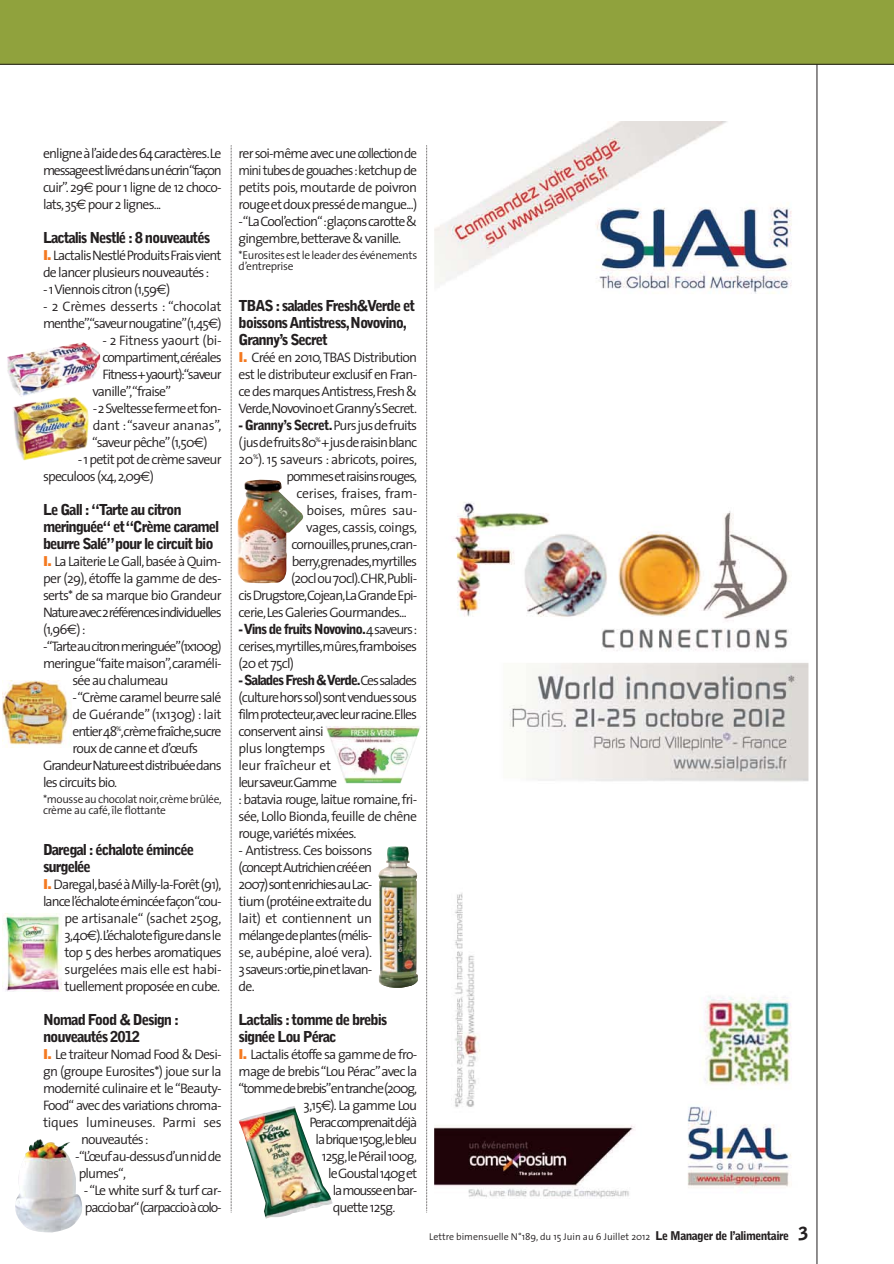
<style>
.page{position:relative;width:894px;height:1264px;background:#fff}
.page>*{position:absolute;margin:0;border:0;box-sizing:border-box;transform-origin:0 0}
.t1{font:900 15px/17px "Bell Gothic";letter-spacing:-.075em;color:#231f20}
.t2{font:300 13.8px/17px "The Sans";letter-spacing:-.06em;color:#231f20}
.t3{font:300 13.8px/17px "The Sans";letter-spacing:-.085em;color:#231f20}
.t4{font:900 13.8px "Bell Gothic";letter-spacing:-.075em;color:#231f20}
.t5{font:300 13.8px "The Sans";letter-spacing:-.02em;color:#231f20}
.t6{font:300 13.8px "The Sans";letter-spacing:-.08em;color:#231f20}
.t7{font:300 13.8px "The Sans";letter-spacing:-.025em;color:#231f20}
.t8{font:300 13.8px "The Sans";letter-spacing:-.03em;color:#231f20}
.t9{font:300 13.8px "The Sans";letter-spacing:-.035em;color:#231f20}
.t10{font:300 13.8px "The Sans";letter-spacing:-.09em;color:#231f20}
.t11{font:300 11.4px/11.4px "The Sans";letter-spacing:-.03em;color:#231f20}
.t12{font:300 9.9px "The Sans";color:#231f20}
.s1{font-family:"Euro Sans";font-weight:400}
.s2{font-family:"Arial";font-weight:900;color:#f47920}
.s3{font-family:"The Sans";font-weight:300}
.s4{font-family:"Bell Gothic";font-weight:900;font-size:12px}
.s5{font-family:"Bell Gothic";font-weight:900;font-size:18px}
</style>
<div class="page">
<div style="left:0;top:0;width:894px;height:64px;background:#90a23d"></div>
<hr style="left:0;top:64px;width:894px;height:1px;background:#231f20">
<hr style="left:816px;top:64px;width:1px;height:1200px;background:#231f20">
<svg style="left:426px;top:145px;width:1px;height:1068px"></svg>
<img style="left:434px;top:121px;width:374px;height:1077px">
<svg style="left:231px;top:145px;width:1px;height:1068px"></svg>
<img style="left:7px;top:342px;width:94px;height:55px">
<img style="left:13px;top:397px;width:76px;height:64px">
<img style="left:3px;top:680px;width:67px;height:67px">
<img style="left:15px;top:1139px;width:67px;height:93px">
<img style="left:239px;top:1106px;width:94px;height:113px">
<img style="left:3px;top:913px;width:58px;height:78px">
<img style="left:378px;top:846px;width:40px;height:142px">
<img style="left:237px;top:479px;width:66px;height:104px">
<img style="left:326px;top:726px;width:95px;height:57px">
<p class="t2" style="left:43px;top:146px;width:180px;text-align:justify">enligne à l’aide des 64 caractères.Le message est livré dans un écrin “façon cuir”. 29<span class="s1">€</span> pour 1 ligne de 12 choco&shy;lats,35<span class="s1">€</span> pour 2 lignes...</p>
<p class="t1" style="left:43px;top:231px;width:169px">Lactalis Nestlé : 8 nouveautés</p>
<p class="t2" style="left:43px;top:248px;width:180px"><span class="s2">I.</span> Lactalis Nestlé Produits Frais vient de lancer plusieurs nouveautés :</p>
<p class="t2" style="left:43px;top:282px;width:129px">- 1 Viennois citron (1,59<span class="s1">€</span>)</p>
<p class="t2" style="left:43px;top:299px;width:180px">- 2 Crèmes desserts : “chocolat menthe”,“saveur nougatine” (1,45<span class="s1">€</span>)</p>
<p class="t5" style="left:103px;top:335px;width:121px">- 2 Fitness yaourt (bi-</p>
<p class="t2" style="left:103px;top:350px;width:121px">compartiment,céréales</p>
<p class="t6" style="left:103px;top:369px;width:121px">Fitness + yaourt):“saveur</p>
<p class="t2" style="left:92px;top:384px;width:80px">vanille”,“fraise”</p>
<p class="t2" style="left:92px;top:401px;width:131px;text-align:justify">- 2 Sveltesse ferme et fon&shy;dant : “saveur ananas”, “saveur pêche” (1,50<span class="s1">€</span>)</p>
<p class="t2" style="left:43px;top:452px;width:180px;text-indent:35px">- 1 petit pot de crème saveur speculoos (x4,2,09<span class="s1">€</span>)</p>
<p class="t1" style="left:43px;top:503px;width:178px">Le Gall : “Tarte au citron meringuée“ et “Crème caramel beurre Salé” pour le circuit bio</p>
<p class="t2" style="left:43px;top:554px;width:180px;text-align:justify"><span class="s2">I.</span> La Laiterie Le Gall,basée à Quim&shy;per (29), étoffe la gamme de des&shy;serts* de sa marque bio Grandeur Nature avec 2 références individuelles (1,96<span class="s1">€</span>) :</p>
<p class="t3" style="left:43px;top:639px;width:180px">- “Tarte au citron meringuée”(1x100g)</p>
<p class="t2" style="left:43px;top:656px;width:180px">meringue “faite maison”,caraméli-</p>
<p class="t2" style="left:72px;top:673px;width:98px">sée au chalumeau</p>
<p class="t2" style="left:72px;top:690px;width:151px">- “Crème caramel beurre salé</p>
<p class="t8" style="left:72px;top:709px;width:151px">de Guérande” (1x130g) : lait</p>
<p class="t2" style="left:72px;top:724px;width:151px">entier 48<sup>%</sup>,crème fraîche,sucre</p>
<p class="t2" style="left:72px;top:741px;width:127px">roux de canne et d’œufs</p>
<p class="t6" style="left:43px;top:760px;width:180px">Grandeur Nature est distribuée dans</p>
<p class="t2" style="left:43px;top:775px;width:76px">les circuits bio.</p>
<p class="t11" style="left:43px;top:794px;width:180px">*mousse au chocolat noir,crème brûlée, crème au café, île flottante</p>
<p class="t1" style="left:43px;top:843px;width:153px">Daregal : échalote émincée surgelée</p>
<p class="t2" style="left:43px;top:877px;width:180px;text-align:right"><span class="s2">I.</span> Daregal,basé à Milly-la-Forêt (91), lance l’échalote émincée façon “cou&shy;pe artisanale“ (sachet 250g,<br>3,40<span class="s1">€</span>).L’échalote figure dans le top 5 des herbes aromatiques surgelées mais elle est habi&shy;tuellement proposée en cube.</p>
<p class="t1" style="left:43px;top:1013px;width:138px">Nomad Food &amp; Design : nouveautés 2012</p>
<p class="t2" style="left:43px;top:1048px;width:180px"><span class="s2">I.</span> Le traiteur Nomad Food &amp; Desi-</p>
<p class="t2" style="left:43px;top:1065px;width:180px">gn (groupe Eurosites*) joue sur la</p>
<p class="t2" style="left:43px;top:1082px;width:180px">modernité culinaire et le “Beauty-</p>
<p class="t2" style="left:43px;top:1099px;width:180px">Food“ avec des variations chroma-</p>
<p class="t5" style="left:43px;top:1118px;width:180px">tiques lumineuses. Parmi ses</p>
<p class="t2" style="left:81px;top:1133px;width:69px">nouveautés :</p>
<p class="t2" style="left:75px;top:1150px;width:148px">- “L’œuf au-dessus d’un nid de plumes“,</p>
<p class="t3" style="left:84px;top:1184px;width:139px">- “Le white surf &amp; turf car&shy;paccio bar“ (carpaccio à colo-</p>
<p class="t2" style="left:239px;top:146px;width:180px;text-align:justify">rer soi-même avec une collection de mini tubes de gouaches :ketchup de petits pois, moutarde de poivron rouge et doux pressé de mangue...)</p>
<p class="t2" style="left:239px;top:214px;width:180px">- “La Cool’ection“ :glaçons carotte &amp; gingembre,betterave &amp; vanille.</p>
<p class="t11" style="left:239px;top:250px;width:180px">*Eurosites est le leader des événements d’entreprise</p>
<p class="t1" style="left:239px;top:299px;width:178px">TBAS : salades Fresh&amp;Verde et boissons Antistress,Novovino,<br>Granny’s Secret</p>
<p class="t2" style="left:239px;top:350px;width:180px;text-align:justify"><span class="s2">I.</span> Créé en 2010, TBAS Distribution est le distributeur exclusif en Fran&shy;ce des marques Antistress,Fresh &amp; Verde,Novovino et Granny’s Secret.</p>
<p class="t4" style="left:239px;top:420px;width:180px">- Granny’s Secret.<span class="s3">Purs jus de fruits</span></p>
<p class="t2" style="left:239px;top:435px;width:180px">(jus de fruits 80<sup>%</sup>+ jus de raisin blanc</p>
<p class="t7" style="left:239px;top:454px;width:180px">20<sup>%</sup>). 15 saveurs : abricots, poires,</p>
<p class="t2" style="left:286px;top:469px;width:132px">pommes et raisins rouges,</p>
<p class="t5" style="left:296px;top:488px;width:122px">cerises, fraises, fram-</p>
<p class="t5" style="left:307px;top:505px;width:112px">boises, mûres sau-</p>
<p class="t9" style="left:306px;top:522px;width:112px">vages, cassis, coings,</p>
<p class="t2" style="left:291px;top:537px;width:127px">cornouilles,prunes,cran-</p>
<p class="t2" style="left:292px;top:554px;width:127px">berry,grenades,myrtilles</p>
<p class="t2" style="left:291px;top:571px;width:128px">(20cl ou 70cl).CHR,Publi-</p>
<p class="t2" style="left:239px;top:588px;width:180px">cis Drugstore,Cojean,La Grande Epi-</p>
<p class="t2" style="left:239px;top:605px;width:170px">cerie,Les Galeries Gourmandes...</p>
<p class="t4" style="left:239px;top:624px;width:180px">- Vins de fruits Novovino.<span class="s3">4 saveurs :</span></p>
<p class="t2" style="left:239px;top:639px;width:180px">cerises,myrtilles,mûres,framboises (20 et 75cl)</p>
<p class="t4" style="left:239px;top:675px;width:180px">- Salades Fresh &amp; Verde.<span class="s3">Ces salades</span></p>
<p class="t2" style="left:239px;top:690px;width:180px">(culture hors sol) sont vendues sous film protecteur,avec leur racine.Elles conservent ainsi<br>plus longtemps<br>leur fraîcheur et<br>leur saveur.Gamme<br>: batavia rouge, laitue romaine, fri&shy;sée, Lollo Bionda, feuille de chêne rouge,variétés mixées.</p>
<p class="t2" style="left:239px;top:843px;width:135px;text-align:justify">- Antistress. Ces boissons (concept Autrichien créé en 2007) sont enrichies au Lac&shy;tium (protéine extraite du lait) et contiennent un mélange de plantes (mélis&shy;se, aubépine, aloé vera).<br>3 saveurs :ortie,pin et lavan&shy;de.</p>
<p class="t1" style="left:239px;top:1013px;width:150px">Lactalis : tomme de brebis signée Lou Pérac</p>
<p class="t2" style="left:239px;top:1048px;width:180px"><span class="s2">I.</span> Lactalis étoffe sa gamme de fro-</p>
<p class="t2" style="left:239px;top:1065px;width:180px">mage de brebis “Lou Pérac” avec la</p>
<p class="t3" style="left:239px;top:1082px;width:180px">“tomme de brebis”en tranche (200g,</p>
<p class="t2" style="left:304px;top:1099px;width:115px">3,15<span class="s1">€</span>). La gamme Lou</p>
<p class="t3" style="left:309px;top:1116px;width:109px">Perac comprenait déjà</p>
<p class="t6" style="left:316px;top:1135px;width:103px">la brique 150g,le bleu</p>
<p class="t2" style="left:322px;top:1150px;width:97px">125g,le Pérail 100g,</p>
<p class="t2" style="left:328px;top:1167px;width:91px">le Goustal 140g et</p>
<p class="t10" style="left:333px;top:1186px;width:86px">la mousse en bar-</p>
<p class="t2" style="left:333px;top:1201px;width:64px">quette 125g.</p>
<p class="t12" style="left:429px;top:1233px;width:381px">Lettre bimensuelle N°189, du 15 Juin au 6 Juillet 2012 <span class="s4">Le Manager de l’alimentaire</span> <span class="s5">3</span></p>
</div>
